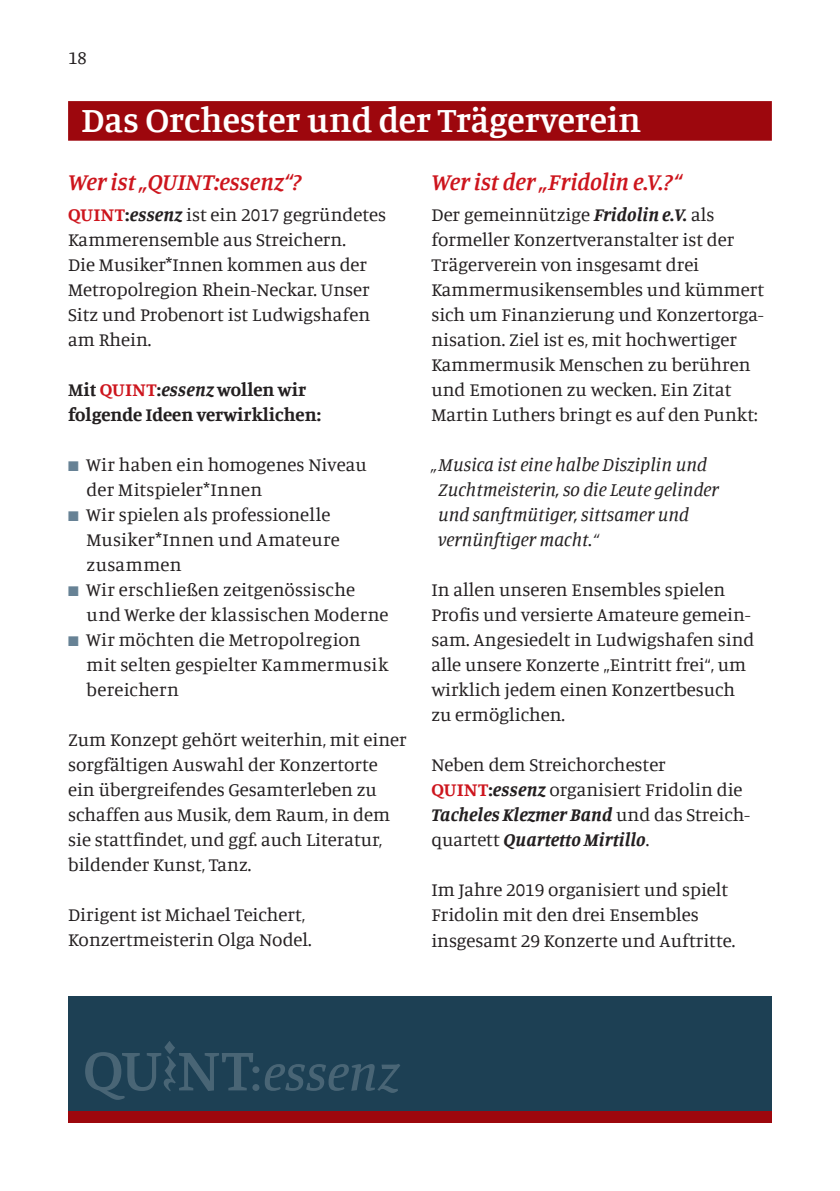
<style>
.page{position:relative;width:840px;height:1191px;background:#fff}
.page>*{position:absolute;margin:0;border:0;box-sizing:border-box;transform-origin:0 0}
.t1{font:600 36px "Manuale";color:#fff}
.t2{font:italic 600 24px "Manuale";letter-spacing:.005em;color:#cd151d}
.t3{font:19px/25px "Manuale";color:#231f20}
.t4{font:italic 19px/25px "Manuale";color:#231f20}
.t5{font:700 19px/25px "Manuale";color:#231f20}
.s1{font-weight:700;color:#cd151d}
.s2{font-weight:700}
.s3{font-weight:700;font-style:italic}
.s4{color:#cd151d}
.s5{font-style:italic}
.s6{color:#678295}
</style>
<div class="page">
<div style="left:68px;top:101px;width:703px;height:40px;background:#9d070d"></div>
<div style="left:68px;top:996px;width:703px;height:127px;background:#1d4054"></div>
<svg style="left:85px;top:1041px;width:315px;height:58px"></svg>
<div style="left:68px;top:1111px;width:703px;height:12px;background:#9d070d"></div>
<p class="t3" style="left:68px;top:44px;width:20px">18</p>
<h1 class="t1" style="left:81px;top:96px;width:561px">Das Orchester und der Trägerverein</h1>
<p class="t2" style="left:68px;top:167px;width:235px">Wer ist „QUINT:essenz“?</p>
<p class="t3" style="left:68px;top:201px;width:319px"><span class="s1">QUINT</span><span class="s2">:</span><span class="s3">essenz</span> ist ein 2017 gegründetes<br>Kammerensemble aus Streichern.<br>Die Musiker*Innen kommen aus der<br>Metropolregion Rhein-Neckar. Unser<br>Sitz und Probenort ist Ludwigshafen am Rhein.</p>
<p class="t5" style="left:68px;top:376px;width:254px">Mit <span class="s4">QUINT</span>:<span class="s5">essenz</span> wollen wir folgende Ideen verwirklichen:</p>
<p class="t3" style="left:86px;top:451px;width:281px;text-indent:-18px"><span class="s6">■</span> Wir haben ein homogenes Niveau der Mitspieler*Innen</p>
<p class="t3" style="left:86px;top:501px;width:255px;text-indent:-18px"><span class="s6">■</span> Wir spielen als professionelle<br>Musiker*Innen und Amateure zusammen</p>
<p class="t3" style="left:86px;top:576px;width:303px;text-indent:-18px"><span class="s6">■</span> Wir erschließen zeitgenössische und Werke der klassischen Moderne</p>
<p class="t3" style="left:86px;top:626px;width:303px;text-indent:-18px"><span class="s6">■</span> Wir möchten die Metropolregion mit selten gespielter Kammermusik bereichern</p>
<p class="t3" style="left:68px;top:726px;width:340px">Zum Konzept gehört weiterhin, mit einer sorgfältigen Auswahl der Konzertorte ein übergreifendes Gesamterleben zu schaffen aus Musik, dem Raum, in dem sie stattfindet, und ggf. auch Literatur, bildender Kunst, Tanz.</p>
<p class="t3" style="left:68px;top:902px;width:245px">Dirigent ist Michael Teichert,<br>Konzertmeisterin Olga Nodel.</p>
<p class="t2" style="left:431px;top:167px;width:252px">Wer ist der „Fridolin e.V.?“</p>
<p class="t3" style="left:431px;top:201px;width:334px">Der gemeinnützige <span class="s3">Fridolin e.V.</span> als formeller Konzertveranstalter ist der Trägerverein von insgesamt drei Kammermusikensembles und kümmert sich um Finanzierung und Konzertorga&shy;nisation. Ziel ist es, mit hochwertiger Kammermusik Menschen zu berühren und Emotionen zu wecken. Ein Zitat Martin Luthers bringt es auf den Punkt:</p>
<p class="t4" style="left:438px;top:452px;width:282px;text-indent:-7px">„Musica ist eine halbe Disziplin und<br>Zuchtmeisterin, so die Leute gelinder und sanftmütiger, sittsamer und vernünftiger macht.“</p>
<p class="t3" style="left:431px;top:577px;width:324px">In allen unseren Ensembles spielen Profis und versierte Amateure gemein&shy;sam. Angesiedelt in Ludwigshafen sind alle unsere Konzerte „Eintritt frei“, um wirklich jedem einen Konzertbesuch zu ermöglichen.</p>
<p class="t3" style="left:431px;top:752px;width:320px">Neben dem Streichorchester <span class="s1">QUINT</span><span class="s2">:</span><span class="s3">essenz</span> organisiert Fridolin die <span class="s3">Tacheles Klezmer Band</span> und das Streich&shy;quartett <span class="s3">Quartetto Mirtillo</span>.</p>
<p class="t3" style="left:431px;top:877px;width:305px">Im Jahre 2019 organisiert und spielt<br>Fridolin mit den drei Ensembles insgesamt 29 Konzerte und Auftritte.</p>
</div>
